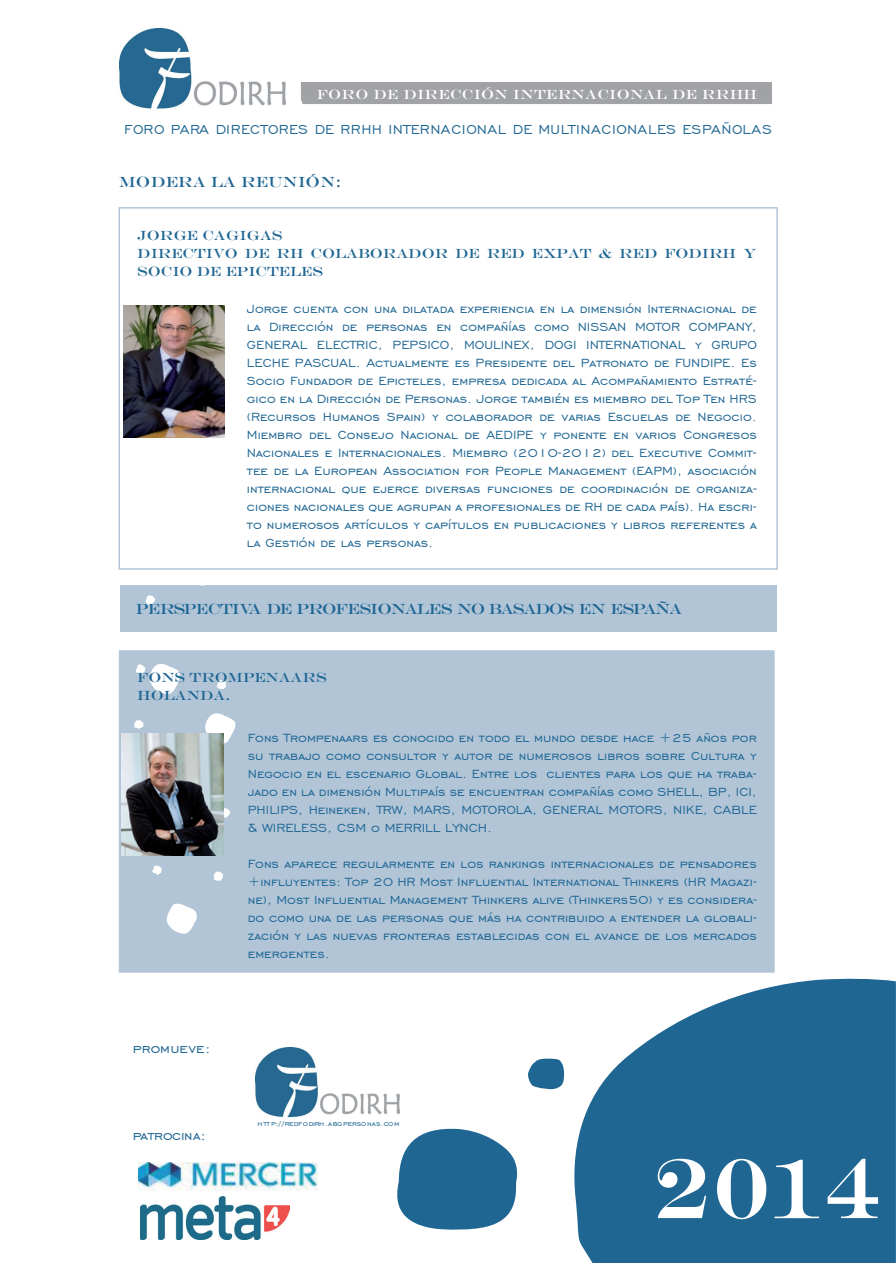
<style>
.page{position:relative;width:896px;height:1263px;background:#fff}
.page>*{position:absolute;margin:0;border:0;box-sizing:border-box;transform-origin:0 0}
.t1{font:85.35px "Engravers";color:#fff}
.t2{font:16.5px "Engravers Gothic BT";letter-spacing:.025em;color:#1f6693}
.t3{font:16.5px "Engravers Gothic BT";letter-spacing:-.015em;color:#1f6693}
.t4{font:16.5px "Engravers Gothic BT";letter-spacing:.005em;color:#1f6693}
.t5{font:15px/18px "Engravers Gothic BT";color:#1f6693;text-align:justify}
.t6{font:15px "Engravers";letter-spacing:-.075em;color:#1f6693}
.t7{font:15px "Engravers";color:#1f6693}
.t8{font:13.5px/18px "Engravers";color:#1f6693}
.t9{font:13.5px "Engravers";letter-spacing:.025em;color:#fff}
.t10{font:9px "Engravers Gothic BT";color:#1f6693}
</style>
<div class="page">
<div style="left:119px;top:651px;width:655px;height:321px;background:#b1c5d7"></div>
<svg style="left:134px;top:720px;width:9px;height:9px"></svg>
<svg style="left:205px;top:713px;width:31px;height:31px"></svg>
<svg style="left:152px;top:866px;width:10px;height:9px"></svg>
<svg style="left:166px;top:903px;width:31px;height:31px"></svg>
<svg style="left:224px;top:808px;width:6px;height:10px"></svg>
<svg style="left:214px;top:872px;width:9px;height:9px"></svg>
<div style="left:121px;top:585px;width:656px;height:47px;background:#b1c5d7"></div>
<svg style="left:145px;top:595px;width:10px;height:10px"></svg>
<svg style="left:217px;top:680px;width:9px;height:9px"></svg>
<svg style="left:136px;top:664px;width:44px;height:30px"></svg>
<img style="left:123px;top:305px;width:101px;height:132px">
<img style="left:121px;top:734px;width:103px;height:121px">
<div style="left:301px;top:82px;width:471px;height:22px;background:#a0a2a5"></div>
<img style="left:119px;top:28px;width:166px;height:81px">
<svg style="left:397px;top:1128px;width:121px;height:102px"></svg>
<svg style="left:528px;top:1059px;width:36px;height:31px"></svg>
<img style="left:139px;top:1162px;width:179px;height:28px">
<svg style="left:574px;top:978px;width:321px;height:285px;background:#3c7aa1"></svg>
<img style="left:255px;top:1047px;width:144px;height:71px">
<img style="left:141px;top:1196px;width:149px;height:43px">
<p class="t9" style="left:317px;top:86px;width:441px">FORO DE DIRECCIÓN INTERNACIONAL DE RRHH</p>
<p class="t2" style="left:124px;top:120px;width:649px">FORO PARA DIRECTORES DE RRHH INTERNACIONAL DE MULTINACIONALES ESPAÑOLAS</p>
<p class="t7" style="left:119px;top:173px;width:224px">MODERA LA REUNIÓN:</p>
<p class="t8" style="left:137px;top:226px;width:620px">JORGE CAGIGAS<br>DIRECTIVO DE RH COLABORADOR DE RED EXPAT &amp; RED FODIRH Y<br>SOCIO DE EPICTELES</p>
<p class="t5" style="left:247px;top:299px;width:511px">Jorge cuenta con una dilatada experiencia en la dimensión Internacional de la Dirección de personas en compañías como NISSAN MOTOR COMPANY, GENERAL ELECTRIC, PEPSICO, MOULINEX, DOGI INTERNATIONAL y GRUPO LECHE PASCUAL. Actualmente es Presidente del Patronato de FUNDIPE. Es Socio Fundador de Epicteles, empresa dedicada al Acompañamiento Estraté&shy;gico en la Dirección de Personas. Jorge también es miembro del Top Ten HRS (Recursos Humanos Spain) y colaborador de varias Escuelas de Negocio.<br>Miembro del Consejo Nacional de AEDIPE y ponente en varios Congresos Nacionales e Internacionales. Miembro (2010-2012) del Executive Commit&shy;tee de la European Association for People Management (EAPM), asociación internacional que ejerce diversas funciones de coordinación de organiza&shy;ciones nacionales que agrupan a profesionales de RH de cada país). Ha escri&shy;to numerosos artículos y capítulos en publicaciones y libros referentes a la Gestión de las personas.</p>
<p class="t5" style="left:656px;top:515px;width:6px">.</p>
<p class="t6" style="left:136px;top:600px;width:547px">PERSPECTIVA DE PROFESIONALES NO BASADOS EN ESPAÑA</p>
<p class="t8" style="left:137px;top:668px;width:191px">FONS TROMPENAARS<br>HOLANDA.</p>
<p class="t4" style="left:133px;top:1039px;width:79px">promueve:</p>
<p class="t3" style="left:133px;top:1126px;width:75px">patrocina:</p>
<p class="t5" style="left:248px;top:728px;width:510px">Fons Trompenaars es conocido en todo el mundo desde hace +25 años por su trabajo como consultor y autor de numerosos libros sobre Cultura y Negocio en el escenario Global. Entre los clientes para los que ha traba&shy;jado en la dimensión Multipaís se encuentran compañías como SHELL, BP, ICI, PHILIPS, Heineken, TRW, MARS, MOTOROLA, GENERAL MOTORS, NIKE, CABLE &amp; WIRELESS, CSM o MERRILL LYNCH.</p>
<p class="t5" style="left:248px;top:854px;width:510px">Fons aparece regularmente en los rankings internacionales de pensadores +influyentes: Top 20 HR Most Influential International Thinkers (HR Magazi&shy;ne), Most Influential Management Thinkers alive (Thinkers50) y es considera&shy;do como una de las personas que más ha contribuido a entender la globali&shy;zación y las nuevas fronteras establecidas con el avance de los mercados emergentes.</p>
<p class="t10" style="left:257px;top:1118px;width:143px">http://redfodirh.abgpersonas.com</p>
<h1 class="t1" style="left:654px;top:1138px;width:226px">2014</h1>
</div>
